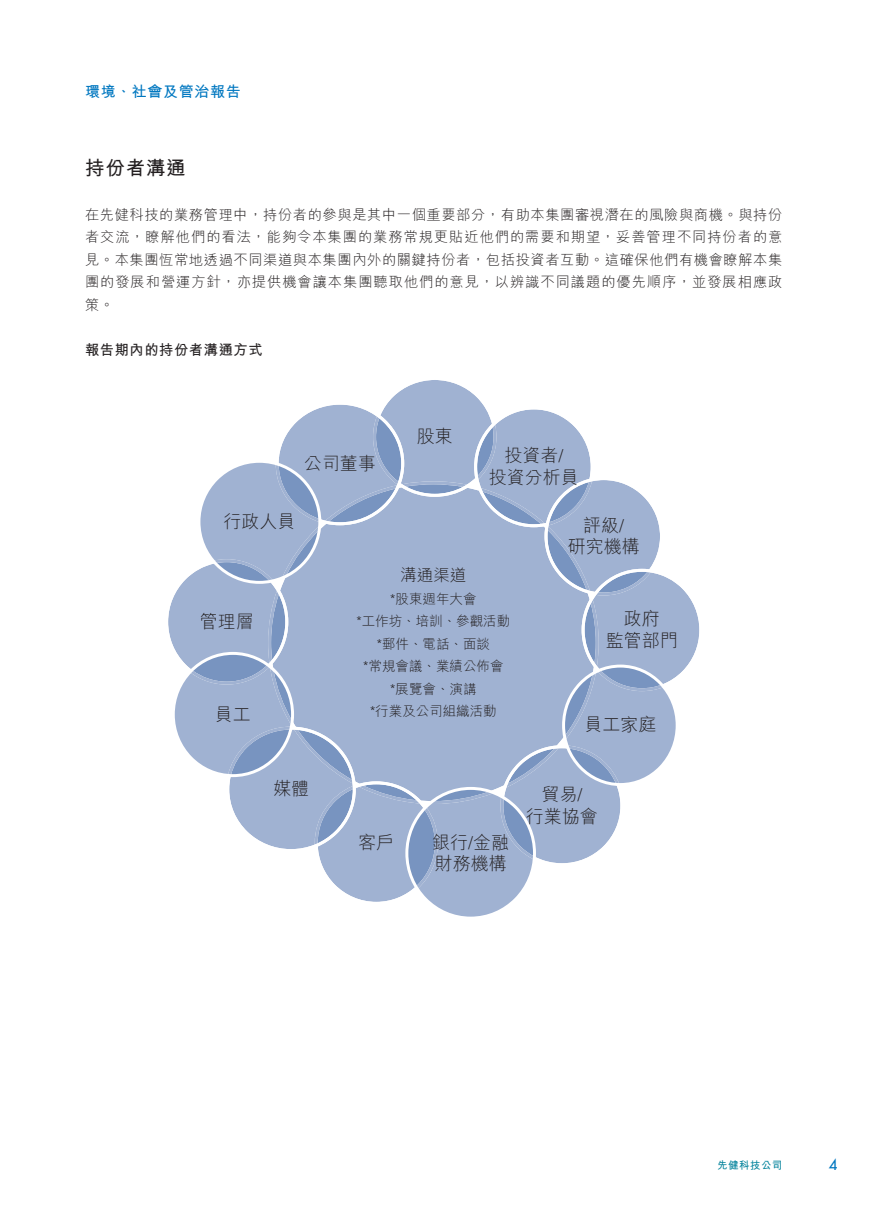
<style>
.page{position:relative;width:893px;height:1212px;background:#fff}
.page>*{position:absolute;margin:0;border:0;box-sizing:border-box;transform-origin:0 0}
._3__標題{font:700 19.5px "M Hei HK";letter-spacing:.04em;color:#231f20}
.t1{font:18px/21.6px "M Hei HK Light E Ten B5 H";color:#231f20;text-align:center}
.t2{font:16.5px "M Hei HK Light E Ten B5 H";color:#231f20}
.t3{font:700 15px "M Hei HK";letter-spacing:.04em;color:#0077c0}
.t4{font:500 15px "Futura Std";color:#0077c0}
._1__內文{font:300 14.25px/22.5px "M Hei HK";letter-spacing:.065em;color:#231f20;text-align:justify}
._4__副標題{font:700 14.25px "M Hei HK";letter-spacing:.04em;color:#231f20}
.t5{font:13.5px/22.5px "M Hei HK Light E Ten B5 H";color:#231f20;text-align:center}
.t6{font:700 10.5px "M Hei HK";letter-spacing:.04em;color:#00829b}
</style>
<div class="page">
<svg style="left:168px;top:380px;width:532px;height:537px"></svg>
<p class="t3" style="left:85px;top:81px;width:157px">環境、社會及管治報告</p>
<p class="_3__標題" style="left:85px;top:153px;width:102px">持份者溝通</p>
<p class="_1__內文" style="left:85px;top:203px;width:699px">在先健科技的業務管理中，持份者的參與是其中一個重要部分，有助本集團審視潛在的風險與商機。與持份者交流，瞭解他們的看法，能夠令本集團的業務常規更貼近他們的需要和期望，妥善管理不同持份者的意見。本集團恆常地透過不同渠道與本集團內外的關鍵持份者，包括投資者互動。這確保他們有機會瞭解本集團的發展和營運方針，亦提供機會讓本集團聽取他們的意見，以辨識不同議題的優先順序，並發展相應政策。</p>
<p class="_4__副標題" style="left:85px;top:339px;width:179px">報告期內的持份者溝通方式</p>
<p class="t1" style="left:223px;top:510px;width:73px">行政人員</p>
<p class="t1" style="left:200px;top:610px;width:55px">管理層</p>
<p class="t1" style="left:215px;top:703px;width:37px">員工</p>
<p class="t1" style="left:304px;top:452px;width:73px">公司董事</p>
<p class="t1" style="left:417px;top:425px;width:37px">股東</p>
<p class="t1" style="left:489px;top:444px;width:91px">投資者/<br>投資分析員</p>
<p class="t1" style="left:568px;top:514px;width:74px">評級/<br>研究機構</p>
<p class="t2" style="left:400px;top:567px;width:67px">溝通渠道</p>
<p class="t5" style="left:357px;top:587px;width:155px">*股東週年大會<br>*工作坊、培訓、參觀活動*郵件、電話、面談<br>*常規會議、業績公佈會<br>*展覽會、演講<br>*行業及公司組織活動</p>
<p class="t1" style="left:606px;top:608px;width:74px">政府<br>監管部門</p>
<p class="t1" style="left:584px;top:714px;width:73px">員工家庭</p>
<p class="t1" style="left:273px;top:778px;width:38px">媒體</p>
<p class="t1" style="left:358px;top:831px;width:37px">客戶</p>
<p class="t1" style="left:432px;top:831px;width:79px;text-align:left">銀行/金融財務機構</p>
<p class="t1" style="left:526px;top:783px;width:73px">貿易/<br>行業協會</p>
<p class="t6" style="left:717px;top:1158px;width:67px">先健科技公司</p>
<p class="t4" style="left:829px;top:1155px;width:10px">4</p>
</div>
